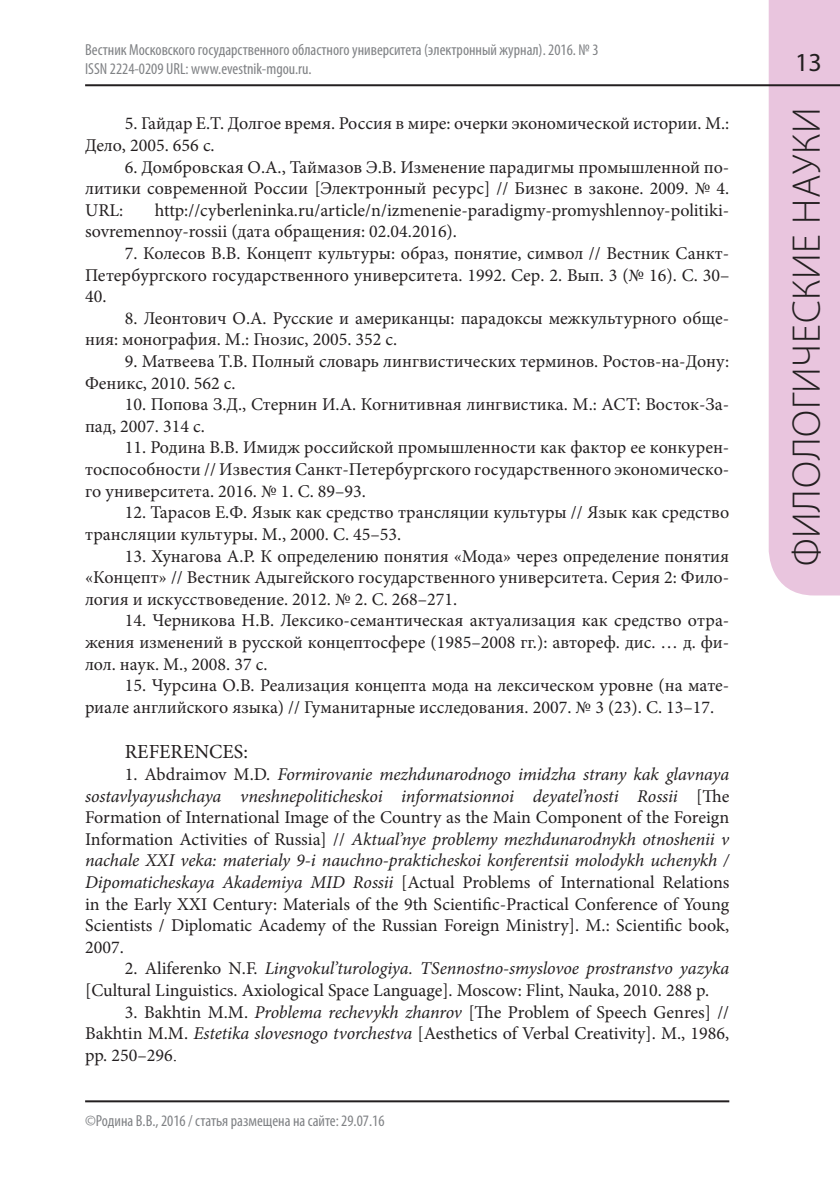
<style>
.page{position:relative;width:840px;height:1191px;background:#fff}
.page>*{position:absolute;margin:0;border:0;box-sizing:border-box;transform-origin:0 0}
.t1{font:300 40px "Myriad Pro";letter-spacing:.02em;color:#231f20}
.t2{font:26px "Myriad Pro";color:#231f20}
.Text_doc{font:20px "Minion Pro";color:#231f20}
.Литература{font:18px/21.6px "Minion Pro";color:#231f20}
.t3{font:condensed 16px/19.2px "Myriad Pro";color:#808285}
.s1{font-style:italic}
.s2{font-family:"Times New Roman"}
</style>
<div class="page">
<div style="left:768px;top:0;width:71px;height:595px;background:#e9c5de"></div>
<hr style="left:85px;top:84px;width:754px;height:2px;background:#231f20">
<hr style="left:85px;top:1100px;width:644px;height:2px;background:#231f20">
<p class="t3" style="left:85px;top:39px;width:514px">Вестник Московского государственного областного университета (электронный журнал). 2016. № 3<br>ISSN 2224-0209 URL: www.evestnik-mgou.ru.</p>
<p class="Литература" style="left:85px;top:113px;width:645px;text-indent:40px">5. Гайдар Е.Т. Долгое время. Россия в мире: очерки экономической истории. М.:<br>Дело, 2005. 656 с.</p>
<p class="Литература" style="left:85px;top:156px;width:645px;text-align:justify;text-indent:40px">6. Домбровская О.А., Таймазов Э.В. Изменение парадигмы промышленной по&shy;литики современной России [Электронный ресурс] // Бизнес в законе. 2009. № 4.<br>URL:</p>
<p class="Литература" style="left:85px;top:199px;width:645px;text-indent:70px">http://cyberleninka.ru/article/n/izmenenie-paradigmy-promyshlennoy-politiki&shy;sovremennoy-rossii (дата обращения: 02.04.2016).</p>
<p class="Литература" style="left:85px;top:242px;width:645px;text-align:justify;text-indent:40px">7. Колесов В.В. Концепт культуры: образ, понятие, символ // Вестник Санкт-Петербургского государственного университета. 1992. Сер. 2. Вып. 3 (№ 16). С. 30– 40.</p>
<p class="Литература" style="left:85px;top:307px;width:645px;text-indent:40px">8. Леонтович О.А. Русские и американцы: парадоксы межкультурного обще&shy;ния: монография. М.: Гнозис, 2005. 352 с.</p>
<p class="Литература" style="left:85px;top:350px;width:645px;text-indent:40px">9. Матвеева Т.В. Полный словарь лингвистических терминов. Ростов-на-Дону:<br>Феникс, 2010. 562 с.</p>
<p class="Литература" style="left:85px;top:394px;width:645px;text-indent:40px">10. Попова З.Д., Стернин И.А. Когнитивная лингвистика. М.: АСТ: Восток-За&shy;пад, 2007. 314 с.</p>
<p class="Литература" style="left:85px;top:437px;width:645px;text-align:justify;text-indent:40px">11. Родина В.В. Имидж российской промышленности как фактор ее конкурен&shy;тоспособности // Известия Санкт-Петербургского государственного экономическо&shy;го университета. 2016. № 1. С. 89–93.</p>
<p class="Литература" style="left:85px;top:502px;width:645px;text-indent:40px">12. Тарасов Е.Ф. Язык как средство трансляции культуры // Язык как средство трансляции культуры. М., 2000. С. 45–53.</p>
<p class="Литература" style="left:85px;top:545px;width:645px;text-align:justify;text-indent:40px">13. Хунагова А.Р. К определению понятия «Мода» через определение понятия «Концепт» // Вестник Адыгейского государственного университета. Серия 2: Фило&shy;логия и искусствоведение. 2012. № 2. С. 268–271.</p>
<p class="Литература" style="left:85px;top:610px;width:645px;text-align:justify;text-indent:40px">14. Черникова Н.В. Лексико-семантическая актуализация как средство отра&shy;жения изменений в русской концептосфере (1985–2008 гг.): автореф. дис. … д. фи&shy;лол. наук. М., 2008. 37 с.</p>
<p class="Литература" style="left:85px;top:674px;width:645px;text-indent:40px">15. Чурсина О.В. Реализация концепта мода на лексическом уровне (на мате&shy;риале английского языка) // Гуманитарные исследования. 2007. № 3 (23). С. 13–17.</p>
<p class="Text_doc" style="left:125px;top:738px;width:124px">REFERENCES:</p>
<p class="Литература" style="left:85px;top:763px;width:645px;text-align:justify;text-indent:40px">1. Abdraimov M.D. <span class="s1">Formirovanie mezhdunarodnogo imidzha strany kak glavnaya sostavlyayushchaya vneshnepoliticheskoi informatsionnoi deyatel’nosti Rossii</span> [The Formation of International Image of the Country as the Main Component of the Foreign Information Activities of Russia] // <span class="s1">Aktual’nye problemy mezhdunarodnykh otnoshenii v nachale XXI veka: materialy 9-i nauchno-prakticheskoi konferentsii molodykh uchenykh / Dipomaticheskaya Akademiya MID Rossii</span> [Actual Problems of International Relations in the Early XXI Century: Materials of the 9th Scientific-Practical Conference of Young Scientists / Diplomatic Academy of the Russian Foreign Ministry]. M.: Scientific book, 2007.</p>
<p class="Литература" style="left:85px;top:958px;width:645px;text-indent:40px">2. Aliferenko N.F. <span class="s1">Lingvokul’turologiya. TSennostno-smyslovoe prostranstvo yazyka </span>[Cultural Linguistics. Axiological Space Language]. Moscow: Flint, Nauka, 2010. 288 p.</p>
<p class="Литература" style="left:85px;top:1001px;width:645px;text-align:justify;text-indent:40px">3. Bakhtin M.M. <span class="s1">Problema rechevykh zhanrov</span> [The Problem of Speech Genres] // Bakhtin M.M. <span class="s1">Estetika slovesnogo tvorchestva</span> [Aesthetics of Verbal Creativity]. M., 1986, pp. 250–296<span class="s2">.</span></p>
<p class="t3" style="left:85px;top:1111px;width:301px">©Родина В.В., 2016 / статья размещена на сайте: 29.07.16</p>
<h2 class="t2" style="left:794px;top:47px;width:28px">13</h2>
<h1 class="t1" style="left:782px;top:566px;width:461px;rotate:-90deg">ФИЛОЛОГИЧЕСКИЕ НАУКИ</h1>
</div>
